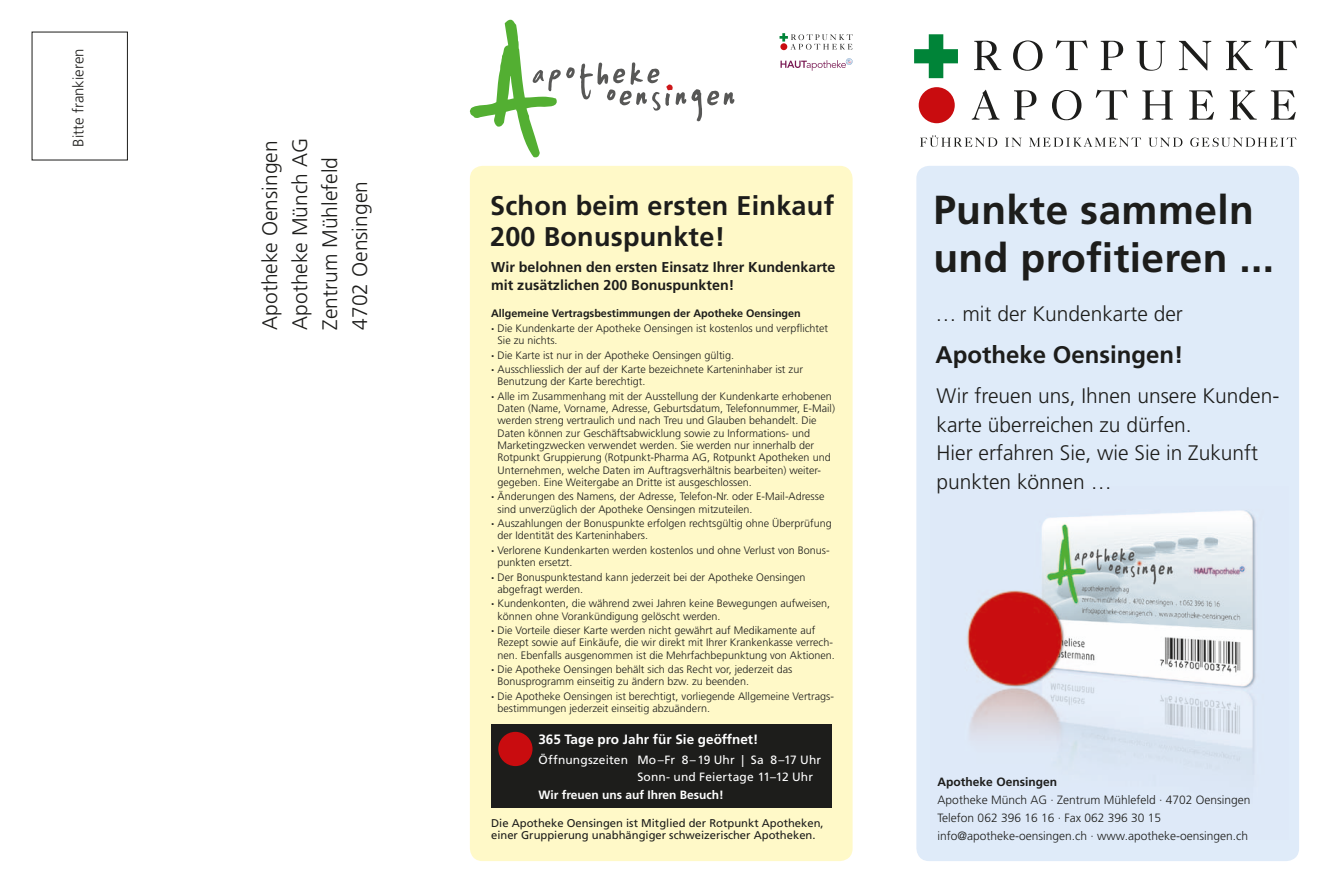
<style>
.page{position:relative;width:1331px;height:893px;background:#fff}
.page>*{position:absolute;margin:0;border:0;box-sizing:border-box;transform-origin:0 0}
.t1{font:700 40.5px/48px "Frutiger LT Std";letter-spacing:.01em;color:#1d1d1b}
.t2{font:700 27px/31.5px "Frutiger LT Std";letter-spacing:.01em;color:#1d1d1b}
.t3{font:700 24px "Frutiger LT Std";color:#1d1d1b}
.t4{font:300 21px/30px "Frutiger LT Std";color:#1d1d1b}
.t5{font:300 15px "Frutiger LT Std";color:#1d1d1b}
.t6{font:700 14.25px/18px "Frutiger LT Std";color:#1d1d1b}
.t7{font:700 13.5px "Frutiger LT Std";color:#fff}
.t8{font:300 12px/18px "Frutiger LT Std";color:#1d1d1b}
.t9{font:12px/16.5px "Frutiger LT Std";letter-spacing:.01em;color:#fff}
.t10{font:700 12px "Frutiger LT Std";color:#fff}
.t11{font:700 12px "Frutiger LT Std";color:#1d1d1b}
.t12{font:11.25px/12.8px "Frutiger LT Std";color:#1d1d1b}
.t13{font:300 10.8px/12.3px "Frutiger LT Std";color:#1d1d1b}
.s1{font-weight:700}
.s2{font-weight:900}
</style>
<div class="page">
<div style="left:470px;top:166px;width:383px;height:695px;background:#fff9c8;border-radius:13px"></div>
<div style="left:916px;top:166px;width:383px;height:695px;background:#dfebf9;border-radius:13px"></div>
<svg style="left:470px;top:20px;width:264px;height:137px"></svg>
<img style="left:967px;top:510px;width:289px;height:259px">
<svg style="left:779px;top:33px;width:74px;height:17px"></svg>
<svg style="left:974px;top:41px;width:27px;height:29px"></svg>
<svg style="left:1013px;top:40px;width:29px;height:31px"></svg>
<svg style="left:1056px;top:40px;width:31px;height:30px"></svg>
<svg style="left:1101px;top:41px;width:22px;height:29px"></svg>
<svg style="left:1136px;top:41px;width:29px;height:30px"></svg>
<svg style="left:1179px;top:41px;width:32px;height:29px"></svg>
<svg style="left:1226px;top:41px;width:27px;height:29px"></svg>
<svg style="left:1265px;top:40px;width:32px;height:30px"></svg>
<svg style="left:972px;top:90px;width:27px;height:30px"></svg>
<svg style="left:1014px;top:90px;width:22px;height:30px"></svg>
<svg style="left:1052px;top:90px;width:29px;height:30px"></svg>
<svg style="left:1096px;top:90px;width:31px;height:30px"></svg>
<svg style="left:1142px;top:90px;width:31px;height:30px"></svg>
<svg style="left:1189px;top:90px;width:25px;height:30px"></svg>
<svg style="left:1230px;top:90px;width:27px;height:30px"></svg>
<svg style="left:1271px;top:90px;width:25px;height:30px"></svg>
<div style="left:919px;top:87px;width:36px;height:36px;background:#c90c0f;border-radius:50%"></div>
<svg style="left:914px;top:34px;width:44px;height:44px"></svg>
<svg style="left:920px;top:135px;width:77px;height:12px"></svg>
<svg style="left:1005px;top:138px;width:16px;height:9px"></svg>
<svg style="left:1029px;top:137px;width:112px;height:10px"></svg>
<svg style="left:1149px;top:138px;width:33px;height:9px"></svg>
<svg style="left:1190px;top:138px;width:106px;height:9px"></svg>
<div style="left:491px;top:724px;width:340px;height:84px;background:#1d1d1b"></div>
<div style="left:498px;top:732px;width:34px;height:34px;background:#c90c0f;border-radius:50%"></div>
<svg style="left:780px;top:58px;width:72px;height:13px"></svg>
<h3 class="t5" style="left:70px;top:147px;width:100px;rotate:-90deg">Bitte frankieren</h3>
<h3 class="t4" style="left:255px;top:330px;width:193px;rotate:-90deg">Apotheke Oensingen<br>Apotheke Münch AG<br>Zentrum Mühlefeld<br>4702 Oensingen</h3>
<h2 class="t2" style="left:490px;top:190px;width:346px">Schon beim ersten Einkauf<br>200 Bonuspunkte!</h2>
<h3 class="t6" style="left:491px;top:258px;width:346px">Wir belohnen den ersten Einsatz Ihrer Kundenkarte mit zusätzlichen 200 Bonuspunkten!</h3>
<p class="t13" style="left:491px;top:307px;width:339px;line-height:14.4px"><span class="s1">Allgemeine Vertragsbestimmungen der Apotheke Oensingen<br></span><span class="s2">·</span> Die Kundenkarte der Apotheke Oensingen ist kostenlos und verpflichtet</p>
<p class="t13" style="left:491px;top:333px;width:313px;line-height:14.4px;text-indent:6px">Sie zu nichts.<br><span class="s2">·</span> Die Karte ist nur in der Apotheke Oensingen gültig.<br><span class="s2">·</span> Ausschliesslich der auf der Karte bezeichnete Karteninhaber ist zur</p>
<p class="t13" style="left:491px;top:375px;width:342px;line-height:14.4px;text-indent:6px">Benutzung der Karte berechtigt.<br><span class="s2">·</span> Alle im Zusammenhang mit der Ausstellung der Kundenkarte erhobenen</p>
<p class="t13" style="left:497px;top:402px;width:339px">Daten (Name, Vorname, Adresse, Geburtsdatum, Telefonnummer, E-Mail) werden streng vertraulich und nach Treu und Glauben behandelt. Die Daten können zur Geschäftsabwicklung sowie zu Informations- und Marketingzwecken verwendet werden. Sie werden nur innerhalb der Rotpunkt Gruppierung (Rotpunkt-Pharma AG, Rotpunkt Apotheken und Unternehmen, welche Daten im Auftragsverhältnis bearbeiten) weiter&shy;gegeben. Eine Weitergabe an Dritte ist ausgeschlossen.</p>
<p class="t13" style="left:497px;top:491px;width:328px;text-indent:-6px"><span class="s2">·</span> Änderungen des Namens, der Adresse, Telefon-Nr. oder E-Mail-Adresse sind unverzüglich der Apotheke Oensingen mitzuteilen.</p>
<p class="t13" style="left:497px;top:517px;width:336px;text-indent:-6px"><span class="s2">·</span> Auszahlungen der Bonuspunkte erfolgen rechtsgültig ohne Überprüfung der Identität des Karteninhabers.</p>
<p class="t13" style="left:497px;top:544px;width:334px;text-indent:-6px"><span class="s2">·</span> Verlorene Kundenkarten werden kostenlos und ohne Verlust von Bonus&shy;punkten ersetzt.</p>
<p class="t13" style="left:497px;top:571px;width:309px;text-indent:-6px"><span class="s2">·</span> Der Bonuspunktestand kann jederzeit bei der Apotheke Oensingen abgefragt werden.</p>
<p class="t13" style="left:497px;top:597px;width:334px;text-indent:-6px"><span class="s2">·</span> Kundenkonten, die während zwei Jahren keine Bewegungen aufweisen, können ohne Vorankündigung gelöscht werden.</p>
<p class="t13" style="left:497px;top:624px;width:339px;text-indent:-6px"><span class="s2">·</span> Die Vorteile dieser Karte werden nicht gewährt auf Medikamente auf<br>Rezept sowie auf Einkäufe, die wir direkt mit Ihrer Krankenkasse verrech&shy;nen. Ebenfalls ausgenommen ist die Mehrfachbepunktung von Aktionen.</p>
<p class="t13" style="left:497px;top:663px;width:296px;text-indent:-6px"><span class="s2">·</span> Die Apotheke Oensingen behält sich das Recht vor, jederzeit das<br>Bonusprogramm einseitig zu ändern bzw. zu beenden.</p>
<p class="t13" style="left:497px;top:690px;width:338px;text-indent:-6px"><span class="s2">·</span> Die Apotheke Oensingen ist berechtigt, vorliegende Allgemeine Vertrags&shy;bestimmungen jederzeit einseitig abzuändern.</p>
<p class="t7" style="left:538px;top:731px;width:222px">365 Tage pro Jahr für Sie geöffnet!</p>
<p class="t9" style="left:637px;top:752px;width:185px;text-indent:-99px">Öffnungszeiten Mo–Fr 8–19 Uhr | Sa 8–17 Uhr<br>Sonn- und Feiertage 11–12 Uhr</p>
<p class="t10" style="left:538px;top:788px;width:187px">Wir freuen uns auf Ihren Besuch!</p>
<p class="t12" style="left:491px;top:816px;width:334px">Die Apotheke Oensingen ist Mitglied der Rotpunkt Apotheken, einer Gruppierung unabhängiger schweizerischer Apotheken.</p>
<h1 class="t1" style="left:933px;top:186px;width:342px">Punkte sammeln und profitieren ...</h1>
<h3 class="t4" style="left:935px;top:299px;width:249px">… mit der Kundenkarte der</h3>
<h3 class="t3" style="left:935px;top:340px;width:250px">Apotheke Oensingen!</h3>
<h3 class="t4" style="left:936px;top:382px;width:344px;line-height:28.5px">Wir freuen uns, Ihnen unsere Kunden&shy;karte überreichen zu dürfen.<br>Hier erfahren Sie, wie Sie in Zukunft punkten können …</h3>
<p class="t11" style="left:938px;top:775px;width:121px">Apotheke Oensingen</p>
<p class="t8" style="left:938px;top:791px;width:314px">Apotheke Münch AG · Zentrum Mühlefeld · 4702 Oensingen<br>Telefon 062 396 16 16 · Fax 062 396 30 15 info@apotheke-oensingen.ch · www.apotheke-oensingen.ch</p>
</div>
